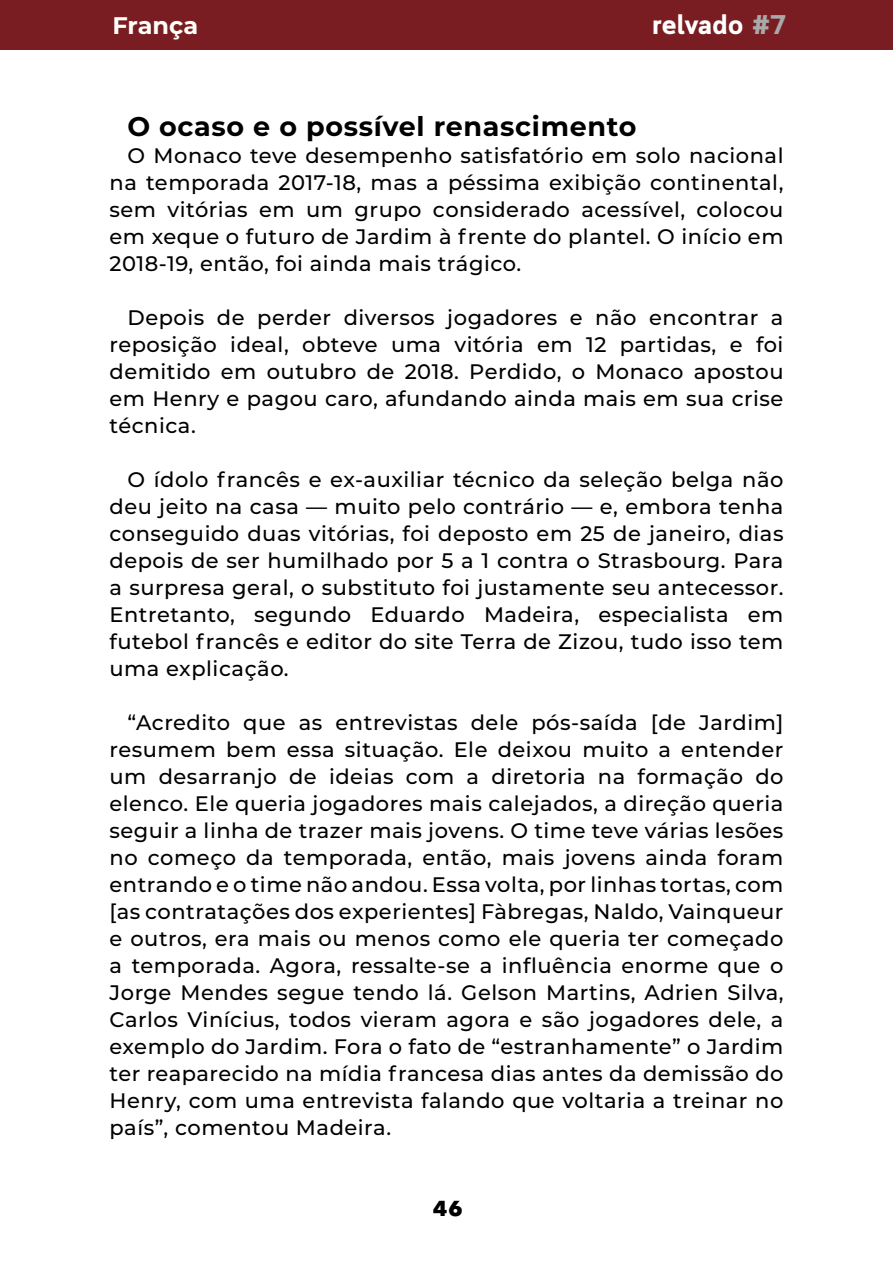
<style>
.page{position:relative;width:893px;height:1263px;background:#fff}
.page>*{position:absolute;margin:0;border:0;box-sizing:border-box;transform-origin:0 0}
.t1{font:700 27px "Montserrat";letter-spacing:.025em;color:#000}
.t2{font:700 27px "Cloud";letter-spacing:-.01em;color:#fff}
.t3{font:700 27px "Avenir Next LT Pro";color:#000}
.t4{font:700 24px "Montserrat";color:#fffffa}
.t5{font:500 21px/27px "Montserrat";letter-spacing:.025em;color:#000;text-align:justify}
.s1{color:#a9a9a9}
</style>
<div class="page">
<div style="left:0;top:0;width:893px;height:49px;background:#7a1d23"></div>
<p class="t4" style="left:112px;top:8px;width:87px">França</p>
<p class="t2" style="left:652px;top:9px;width:135px">relvado <span class="s1">#7</span></p>
<p class="t1" style="left:128px;top:107px;width:510px">O ocaso e o possível renascimento</p>
<p class="t5" style="left:110px;top:141px;width:675px;text-indent:18px">O Monaco teve desempenho satisfatório em solo nacional na temporada 2017-18, mas a péssima exibição continental, sem vitórias em um grupo considerado acessível, colocou em xeque o futuro de Jardim à frente do plantel. O início em 2018-19, então, foi ainda mais trágico.</p>
<p class="t5" style="left:110px;top:303px;width:675px;text-indent:18px">Depois de perder diversos jogadores e não encontrar a reposição ideal, obteve uma vitória em 12 partidas, e foi demitido em outubro de 2018. Perdido, o Monaco apostou em Henry e pagou caro, afundando ainda mais em sua crise técnica.</p>
<p class="t5" style="left:110px;top:465px;width:675px;text-indent:18px">O ídolo francês e ex-auxiliar técnico da seleção belga não deu jeito na casa — muito pelo contrário — e, embora tenha conseguido duas vitórias, foi deposto em 25 de janeiro, dias depois de ser humilhado por 5 a 1 contra o Strasbourg. Para a surpresa geral, o substituto foi justamente seu antecessor.<br>Entretanto, segundo Eduardo Madeira, especialista em futebol francês e editor do site Terra de Zizou, tudo isso tem uma explicação.</p>
<p class="t5" style="left:110px;top:708px;width:675px;text-indent:18px">“Acredito que as entrevistas dele pós-saída [de Jardim] resumem bem essa situação. Ele deixou muito a entender um desarranjo de ideias com a diretoria na formação do elenco. Ele queria jogadores mais calejados, a direção queria seguir a linha de trazer mais jovens. O time teve várias lesões no começo da temporada, então, mais jovens ainda foram entrando e o time não andou. Essa volta, por linhas tortas, com [as contratações dos experientes] Fàbregas, Naldo, Vainqueur e outros, era mais ou menos como ele queria ter começado a temporada. Agora, ressalte-se a influência enorme que o Jorge Mendes segue tendo lá. Gelson Martins, Adrien Silva, Carlos Vinícius, todos vieram agora e são jogadores dele, a exemplo do Jardim. Fora o fato de “estranhamente” o Jardim ter reaparecido na mídia francesa dias antes da demissão do Henry, com uma entrevista falando que voltaria a treinar no país”, comentou Madeira.</p>
<p class="t3" style="left:432px;top:1190px;width:33px">46</p>
</div>
